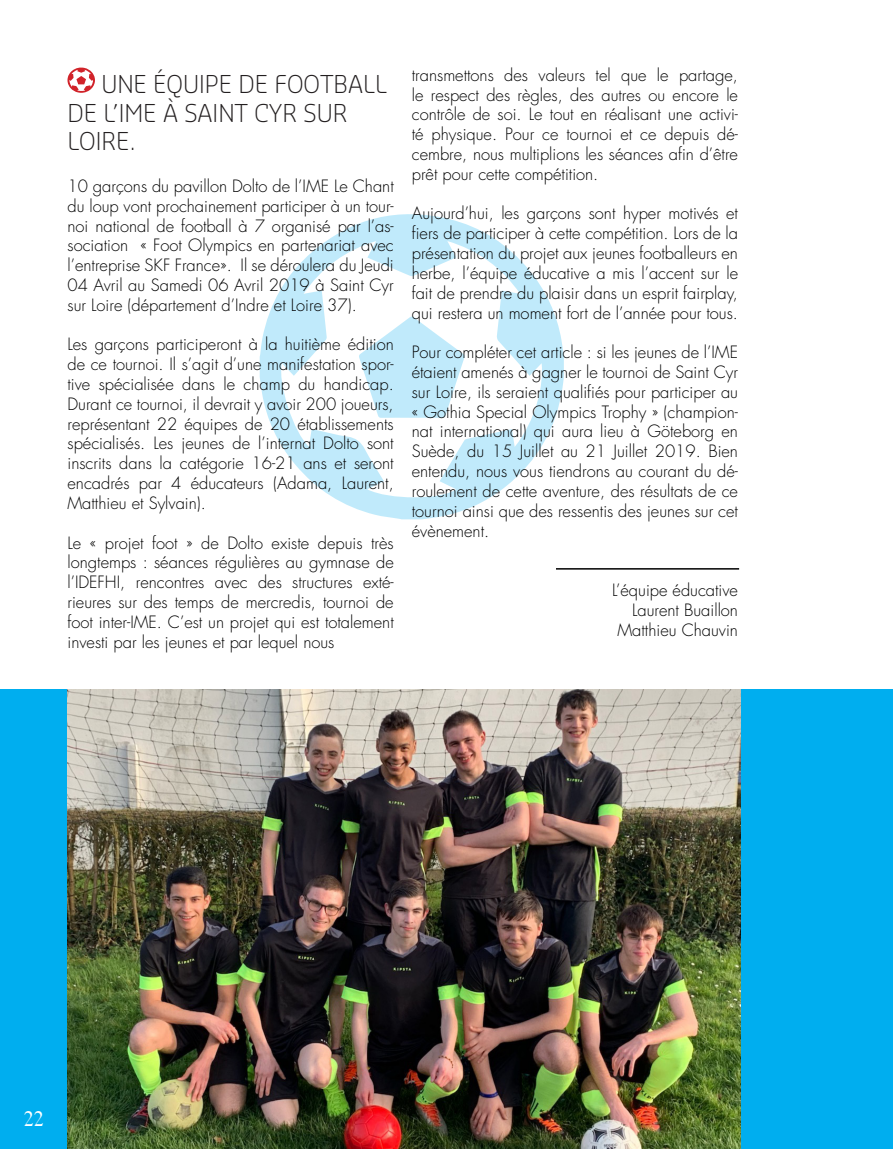
<style>
.page{position:relative;width:893px;height:1149px;background:#fff}
.page>*{position:absolute;margin:0;border:0;box-sizing:border-box;transform-origin:0 0}
.t1{font:300 24px/28.8px "Sansa Std";color:#231f20}
.t2{font:21px "Butler";color:#fff}
.t3{font:300 16.5px/19.8px "Futura LT";color:#000;text-align:justify}
</style>
<div class="page">
<svg style="left:260px;top:214px;width:304px;height:305px"></svg>
<svg style="left:359px;top:316px;width:106px;height:102px"></svg>
<div style="left:0;top:688px;width:893px;height:460px;background:#00aeef"></div>
<img style="left:68px;top:688px;width:672px;height:460px">
<svg style="left:68px;top:67px;width:27px;height:26px"></svg>
<hr style="left:556px;top:568px;width:183px;height:1px;background:#000">
<p class="t1" style="left:68px;top:68px;width:321px;text-indent:34px">UNE ÉQUIPE DE FOOTBALL<br>DE L’IME À SAINT CYR SUR<br>LOIRE.</p>
<p class="t3" style="left:68px;top:176px;width:328px">10 garçons du pavillon Dolto de l’IME Le Chant du loup vont prochainement participer à un tour&shy;noi national de football à 7 organisé par l’as&shy;sociation « Foot Olympics en partenariat avec l’entreprise SKF France». Il se déroulera du Jeudi 04 Avril au Samedi 06 Avril 2019 à Saint Cyr sur Loire (département d’Indre et Loire 37).</p>
<p class="t3" style="left:68px;top:335px;width:328px">Les garçons participeront à la huitième édition de ce tournoi. Il s’agit d’une manifestation spor&shy;tive spécialisée dans le champ du handicap.<br>Durant ce tournoi, il devrait y avoir 200 joueurs, représentant 22 équipes de 20 établissements spécialisés. Les jeunes de l’internat Dolto sont inscrits dans la catégorie 16-21 ans et seront encadrés par 4 éducateurs (Adama, Laurent, Matthieu et Sylvain).</p>
<p class="t3" style="left:68px;top:533px;width:328px">Le « projet foot » de Dolto existe depuis très longtemps : séances régulières au gymnase de l’IDEFHI, rencontres avec des structures exté&shy;rieures sur des temps de mercredis, tournoi de foot inter-IME. C’est un projet qui est totalement investi par les jeunes et par lequel nous</p>
<p class="t3" style="left:412px;top:65px;width:328px">transmettons des valeurs tel que le partage, le respect des règles, des autres ou encore le contrôle de soi. Le tout en réalisant une activi&shy;té physique. Pour ce tournoi et ce depuis dé&shy;cembre, nous multiplions les séances afin d’être prêt pour cette compétition.</p>
<p class="t3" style="left:412px;top:204px;width:328px">Aujourd’hui, les garçons sont hyper motivés et fiers de participer à cette compétition. Lors de la présentation du projet aux jeunes footballeurs en herbe, l’équipe éducative a mis l’accent sur le fait de prendre du plaisir dans un esprit fairplay, qui restera un moment fort de l’année pour tous.</p>
<p class="t3" style="left:412px;top:342px;width:328px">Pour compléter cet article : si les jeunes de l’IME étaient amenés à gagner le tournoi de Saint Cyr sur Loire, ils seraient qualifiés pour participer au « Gothia Special Olympics Trophy » (champion&shy;nat international) qui aura lieu à Göteborg en Suède, du 15 Juillet au 21 Juillet 2019. Bien entendu, nous vous tiendrons au courant du dé&shy;roulement de cette aventure, des résultats de ce tournoi ainsi que des ressentis des jeunes sur cet évènement.</p>
<p class="t3" style="left:612px;top:580px;width:127px">L’équipe éducative</p>
<p class="t3" style="left:632px;top:600px;width:107px">Laurent Buaillon</p>
<p class="t3" style="left:617px;top:620px;width:122px">Matthieu Chauvin</p>
<p class="t2" style="left:24px;top:1104px;width:21px">22</p>
</div>
